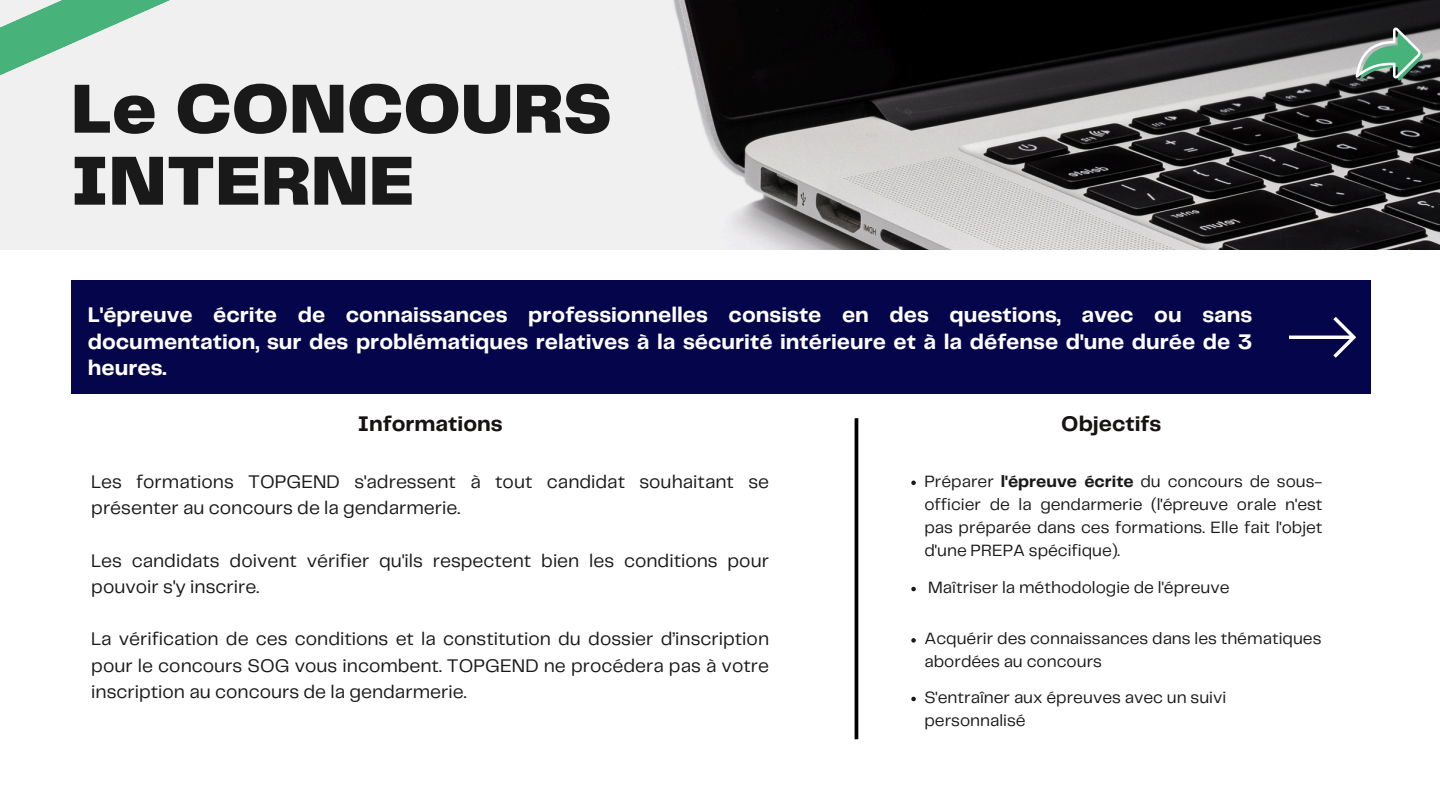
<style>
.page{position:relative;width:1440px;height:810px;background:#fff}
.page>*{position:absolute;margin:0;border:0;box-sizing:border-box;transform-origin:0 0}
.t1{font:900 72px/72px "Telegraf";color:#191919}
.t2{font:700 22px/26.2px "Telegraf";color:#fff;text-align:justify}
.t3{font:700 22px "Telegraf";color:#161312}
.t4{font:19px/26.2px "Telegraf";color:#191919}
.t5{font:17px/23.2px "Telegraf";color:#191919}
.s1{font-weight:700}
</style>
<div class="page">
<img style="left:0;top:0;width:1440px;height:249px">
<div style="left:71px;top:280px;width:1300px;height:114px;background:#05054b"></div>
<svg style="left:1289px;top:317px;width:66px;height:41px"></svg>
<svg style="left:1356px;top:27px;width:67px;height:54px;background:#658776"></svg>
<svg style="left:0;top:0;width:266px;height:138px"></svg>
<svg style="left:911px;top:481px;width:5px;height:4px"></svg>
<svg style="left:911px;top:587px;width:5px;height:4px"></svg>
<svg style="left:911px;top:638px;width:5px;height:5px"></svg>
<svg style="left:911px;top:697px;width:5px;height:4px"></svg>
<hr style="left:855px;top:418px;width:3px;height:321px;background:#000">
<h1 class="t1" style="left:71px;top:77px;width:542px">Le CONCOURS<br>INTERNE</h1>
<p class="t2" style="left:88px;top:303px;width:1166px">L'épreuve écrite de connaissances professionnelles consiste en des questions, avec ou sans documentation, sur des problématiques relatives à la sécurité intérieure et à la défense d'une durée de 3 heures.</p>
<h2 class="t3" style="left:358px;top:415px;width:146px">Informations</h2>
<p class="t4" style="left:91px;top:469px;width:679px">Les formations TOPGEND s'adressent à tout candidat souhaitant se présenter au concours de la gendarmerie.</p>
<h2 class="t4" style="left:91px;top:548px;width:679px">Les candidats doivent vérifier qu'ils respectent bien les conditions pour pouvoir s'y inscrire.</h2>
<p class="t4" style="left:91px;top:627px;width:679px;text-align:justify">La vérification de ces conditions et la constitution du dossier d’inscription pour le concours SOG vous incombent. TOPGEND ne procédera pas à votre inscription au concours de la gendarmerie.</p>
<p class="t3" style="left:1061px;top:415px;width:101px">Objectifs</p>
<h2 class="t5" style="left:924px;top:470px;width:400px;text-align:justify">Préparer <span class="s1">l'épreuve écrite</span> du concours de sous&shy;officier de la gendarmerie (l'épreuve orale n'est pas préparée dans ces formations. Elle fait l'objet d'une PREPA spécifique).</h2>
<h3 class="t5" style="left:928px;top:576px;width:303px">Maîtriser la méthodologie de l'épreuve</h3>
<h3 class="t5" style="left:924px;top:628px;width:399px">Acquérir des connaissances dans les thématiques abordées au concours</h3>
<p class="t5" style="left:924px;top:686px;width:303px">S'entraîner aux épreuves avec un suivi personnalisé</p>
</div>
